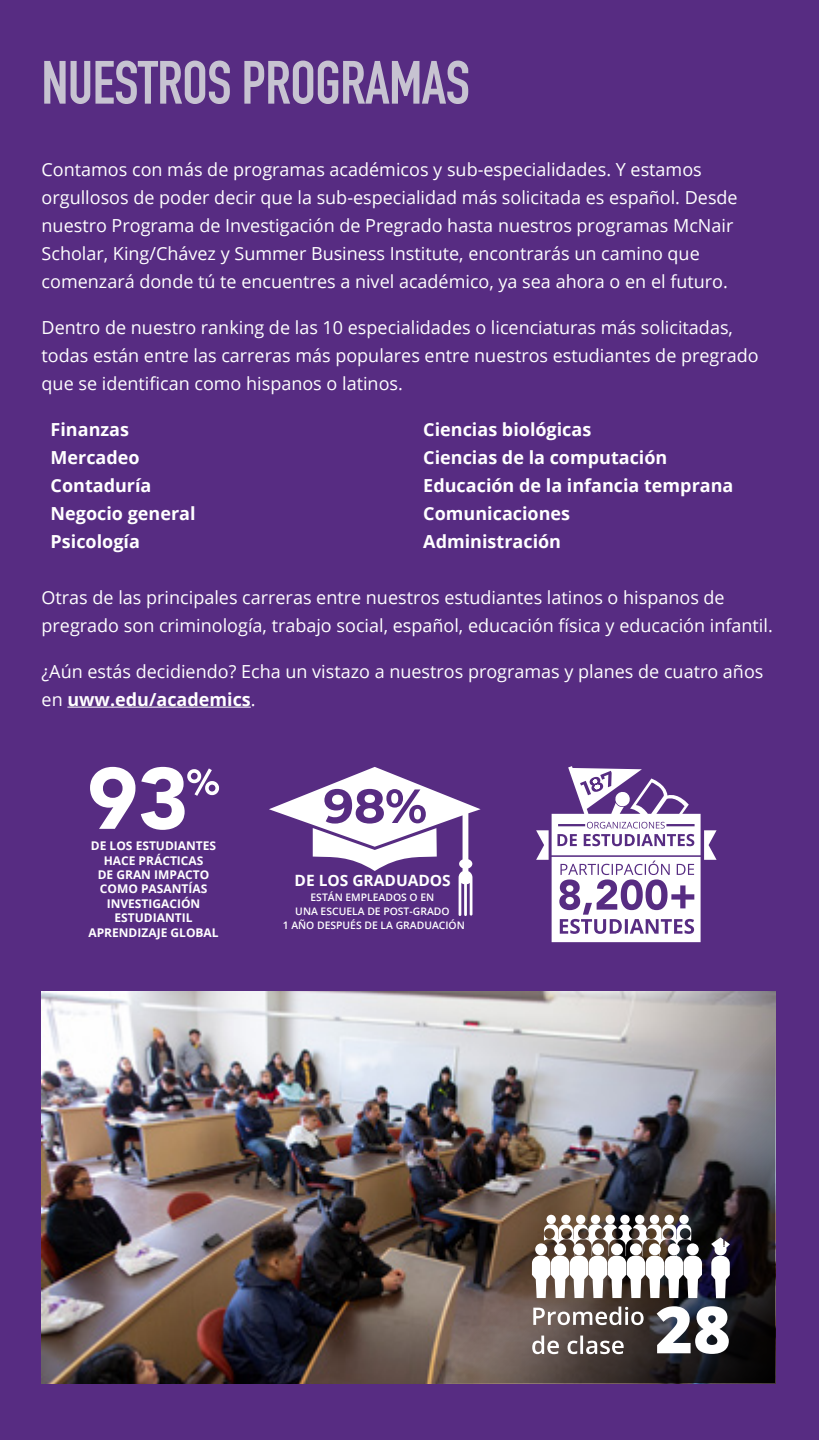
<style>
.page{position:relative;width:819px;height:1440px;background:#572c82}
.page>*{position:absolute;margin:0;border:0;box-sizing:border-box;transform-origin:0 0}
.t1{font:700 60px "DIN Condensed";letter-spacing:-.01em;color:#c7c3d1}
.t2{font:18px/28px "Open Sans";color:#fff}
.t3{font:700 18px/28px "Open Sans";color:#fff}
.t4{font:700 15.6px "Open Sans";color:#fff}
.t5{font:700 12px/14.4px "Open Sans";color:#fff;text-align:center}
.t6{font:600 10.4px/14px "Open Sans";color:#fff;text-align:center}
.s1{font-weight:700}
</style>
<div class="page">
<hr style="left:67px;top:707px;width:184px;height:1px;background:#fff">
<svg style="left:536px;top:766px;width:181px;height:176px"></svg>
<svg style="left:269px;top:767px;width:212px;height:149px"></svg>
<img style="left:42px;top:992px;width:733px;height:391px">
<img style="left:422px;top:1030px;width:353px;height:353px">
<div style="left:605px;top:1215px;width:10px;height:9px;background:#fff;border-radius:50%"></div>
<div style="left:591px;top:1215px;width:9px;height:9px;background:#fff;border-radius:50%"></div>
<div style="left:576px;top:1215px;width:9px;height:9px;background:#fff;border-radius:50%"></div>
<div style="left:650px;top:1215px;width:9px;height:9px;background:#fff;border-radius:50%"></div>
<div style="left:561px;top:1215px;width:10px;height:9px;background:#fff;border-radius:50%"></div>
<div style="left:620px;top:1215px;width:10px;height:9px;background:#fff;border-radius:50%"></div>
<div style="left:635px;top:1215px;width:9px;height:9px;background:#fff;border-radius:50%"></div>
<div style="left:546px;top:1215px;width:10px;height:9px;background:#fff;border-radius:50%"></div>
<div style="left:679px;top:1215px;width:10px;height:9px;background:#fff;border-radius:50%"></div>
<div style="left:664px;top:1215px;width:10px;height:9px;background:#fff;border-radius:50%"></div>
<svg style="left:532px;top:1224px;width:170px;height:74px;background:#b2aca8"></svg>
<div style="left:687px;top:1243px;width:12px;height:12px;background:#fff;border-radius:50%"></div>
<svg style="left:711px;top:1237px;width:19px;height:61px"></svg>
<svg style="left:532px;top:1336px;width:92px;height:18px;background:#8c8380"></svg>
<svg style="left:533px;top:1307px;width:111px;height:18px;background:#908782"></svg>
<svg style="left:657px;top:1306px;width:72px;height:48px;background:#adadb1"></svg>
<svg style="left:90px;top:767px;width:45px;height:62px"></svg>
<svg style="left:141px;top:767px;width:78px;height:63px"></svg>
<h1 class="t1" style="left:42px;top:42px;width:430px">NUESTROS PROGRAMAS</h1>
<p class="t2" style="left:42px;top:155px;width:698px">Contamos con más de programas académicos y sub-especialidades. Y estamos orgullosos de poder decir que la sub-especialidad más solicitada es español. Desde nuestro Programa de Investigación de Pregrado hasta nuestros programas McNair Scholar, King/Chávez y Summer Business Institute, encontrarás un camino que comenzará donde tú te encuentres a nivel académico, ya sea ahora o en el futuro.</p>
<p class="t2" style="left:42px;top:313px;width:719px">Dentro de nuestro ranking de las 10 especialidades o licenciaturas más solicitadas, todas están entre las carreras más populares entre nuestros estudiantes de pregrado que se identifican como hispanos o latinos.</p>
<p class="t3" style="left:51px;top:415px;width:146px">Finanzas<br>Mercadeo<br>Contaduría<br>Negocio general<br>Psicología</p>
<p class="t3" style="left:423px;top:415px;width:312px">Ciencias biológicas<br>Ciencias de la computación<br>Educación de la infancia temprana<br>Comunicaciones<br>Administración</p>
<p class="t2" style="left:42px;top:583px;width:733px">Otras de las principales carreras entre nuestros estudiantes latinos o hispanos de pregrado son criminología, trabajo social, español, educación física y educación infantil.</p>
<p class="t2" style="left:42px;top:657px;width:723px">¿Aún estás decidiendo? Echa un vistazo a nuestros programas y planes de cuatro años en <span class="s1">uww.edu/academics</span>.</p>
<p class="t5" style="left:88px;top:838px;width:132px">DE LOS ESTUDIANTES<br>HACE PRÁCTICAS<br>DE GRAN IMPACTO<br>COMO PASANTÍAS<br>INVESTIGACIÓN<br>ESTUDIANTIL<br>APRENDIZAJE GLOBAL</p>
<p class="t4" style="left:295px;top:870px;width:158px">DE LOS GRADUADOS</p>
<p class="t6" style="left:283px;top:890px;width:184px">ESTÁN EMPLEADOS O EN<br>UNA ESCUELA DE POST-GRADO<br>1 AÑO DESPUÉS DE LA GRADUACIÓN</p>
</div>
